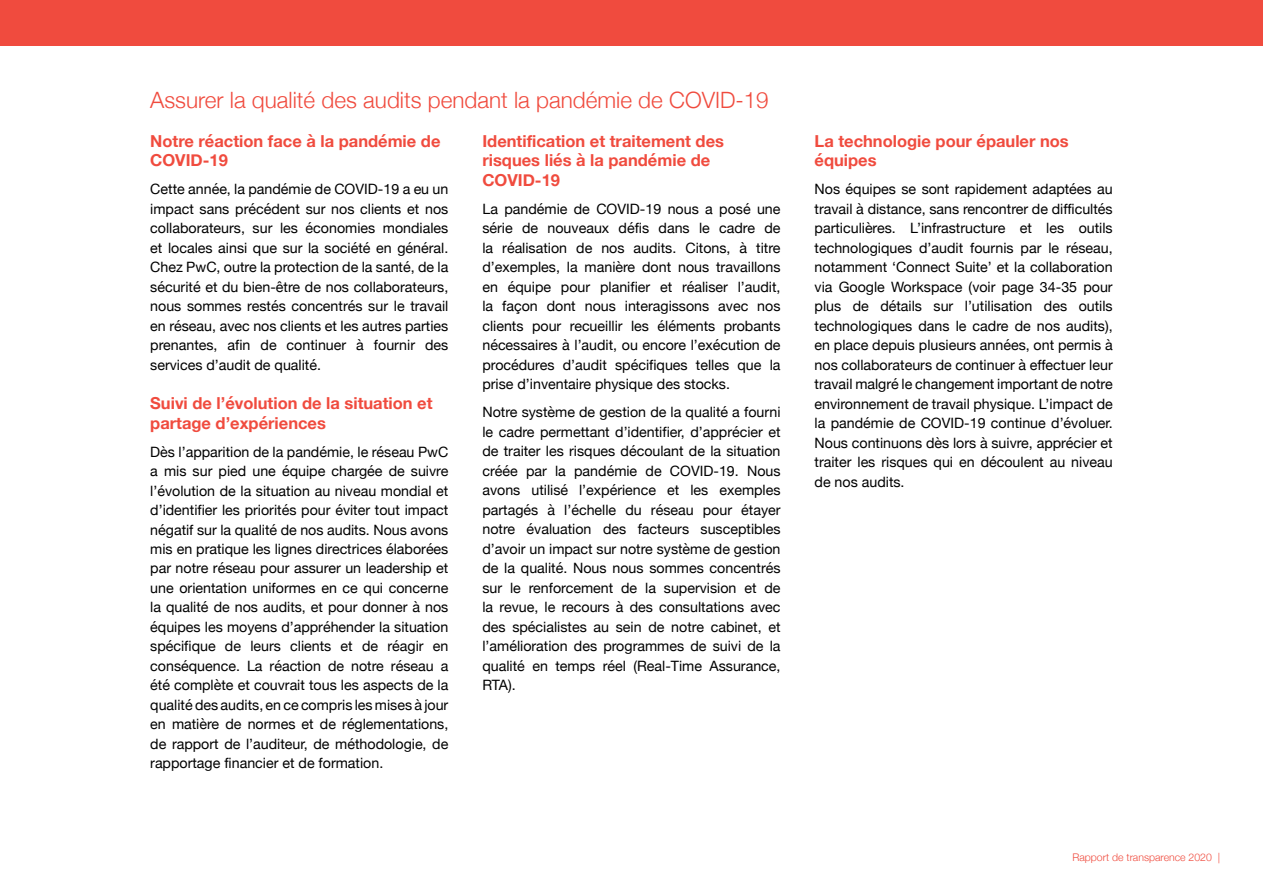
<style>
.page{position:relative;width:1263px;height:893px;background:#fff}
.page>*{position:absolute;margin:0;border:0;box-sizing:border-box;transform-origin:0 0}
.t1{font:300 22.5px "Helvetica Neue";color:#f04b3e}
.t2{font:700 16.5px/19.5px "Helvetica Neue";color:#f04b3e}
.t3{font:14.25px/19.5px "Helvetica Neue";color:#000;text-align:justify}
.t4{font:300 10.5px "Helvetica Neue";color:#f04b3e}
</style>
<div class="page">
<div style="left:0;top:0;width:1263px;height:46px;background:#f04b3e"></div>
<h1 class="t1" style="left:150px;top:82px;width:620px">Assurer la qualité des audits pendant la pandémie de COVID-19</h1>
<p class="t2" style="left:150px;top:132px;width:292px">Notre réaction face à la pandémie de<br>COVID-19</p>
<p class="t3" style="left:150px;top:180px;width:300px">Cette année, la pandémie de COVID-19 a eu un impact sans précédent sur nos clients et nos collaborateurs, sur les économies mondiales et locales ainsi que sur la société en général.<br>Chez PwC, outre la protection de la santé, de la sécurité et du bien-être de nos collaborateurs, nous sommes restés concentrés sur le travail en réseau, avec nos clients et les autres parties prenantes, afin de continuer à fournir des services d’audit de qualité.</p>
<p class="t2" style="left:150px;top:394px;width:284px">Suivi de l’évolution de la situation et partage d’expériences</p>
<p class="t3" style="left:150px;top:442px;width:300px">Dès l’apparition de la pandémie, le réseau PwC a mis sur pied une équipe chargée de suivre l’évolution de la situation au niveau mondial et d’identifier les priorités pour éviter tout impact négatif sur la qualité de nos audits. Nous avons mis en pratique les lignes directrices élaborées par notre réseau pour assurer un leadership et une orientation uniformes en ce qui concerne la qualité de nos audits, et pour donner à nos équipes les moyens d’appréhender la situation spécifique de leurs clients et de réagir en conséquence. La réaction de notre réseau a été complète et couvrait tous les aspects de la qualité des audits, en ce compris les mises à jour en matière de normes et de réglementations, de rapport de l’auditeur, de méthodologie, de rapportage financier et de formation.</p>
<p class="t2" style="left:482px;top:132px;width:243px">Identification et traitement des risques liés à la pandémie de<br>COVID-19</p>
<p class="t3" style="left:482px;top:200px;width:300px">La pandémie de COVID-19 nous a posé une série de nouveaux défis dans le cadre de la réalisation de nos audits. Citons, à titre d’exemples, la manière dont nous travaillons en équipe pour planifier et réaliser l’audit, la façon dont nous interagissons avec nos clients pour recueillir les éléments probants nécessaires à l’audit, ou encore l’exécution de procédures d’audit spécifiques telles que la prise d’inventaire physique des stocks.</p>
<p class="t3" style="left:482px;top:403px;width:300px">Notre système de gestion de la qualité a fourni le cadre permettant d’identifier, d’apprécier et de traiter les risques découlant de la situation créée par la pandémie de COVID-19. Nous avons utilisé l’expérience et les exemples partagés à l’échelle du réseau pour étayer notre évaluation des facteurs susceptibles d’avoir un impact sur notre système de gestion de la qualité. Nous nous sommes concentrés sur le renforcement de la supervision et de la revue, le recours à des consultations avec des spécialistes au sein de notre cabinet, et l’amélioration des programmes de suivi de la qualité en temps réel (Real-Time Assurance, RTA).</p>
<p class="t2" style="left:814px;top:132px;width:256px">La technologie pour épauler nos équipes</p>
<p class="t3" style="left:814px;top:180px;width:300px">Nos équipes se sont rapidement adaptées au travail à distance, sans rencontrer de difficultés particulières. L’infrastructure et les outils technologiques d’audit fournis par le réseau, notamment ‘Connect Suite’ et la collaboration via Google Workspace (voir page 34-35 pour plus de détails sur l’utilisation des outils technologiques dans le cadre de nos audits), en place depuis plusieurs années, ont permis à nos collaborateurs de continuer à effectuer leur travail malgré le changement important de notre environnement de travail physique. L’impact de la pandémie de COVID-19 continue d’évoluer.<br>Nous continuons dès lors à suivre, apprécier et traiter les risques qui en découlent au niveau de nos audits.</p>
<p class="t4" style="left:1072px;top:849px;width:149px">Rapport de transparence 2020 |</p>
</div>
